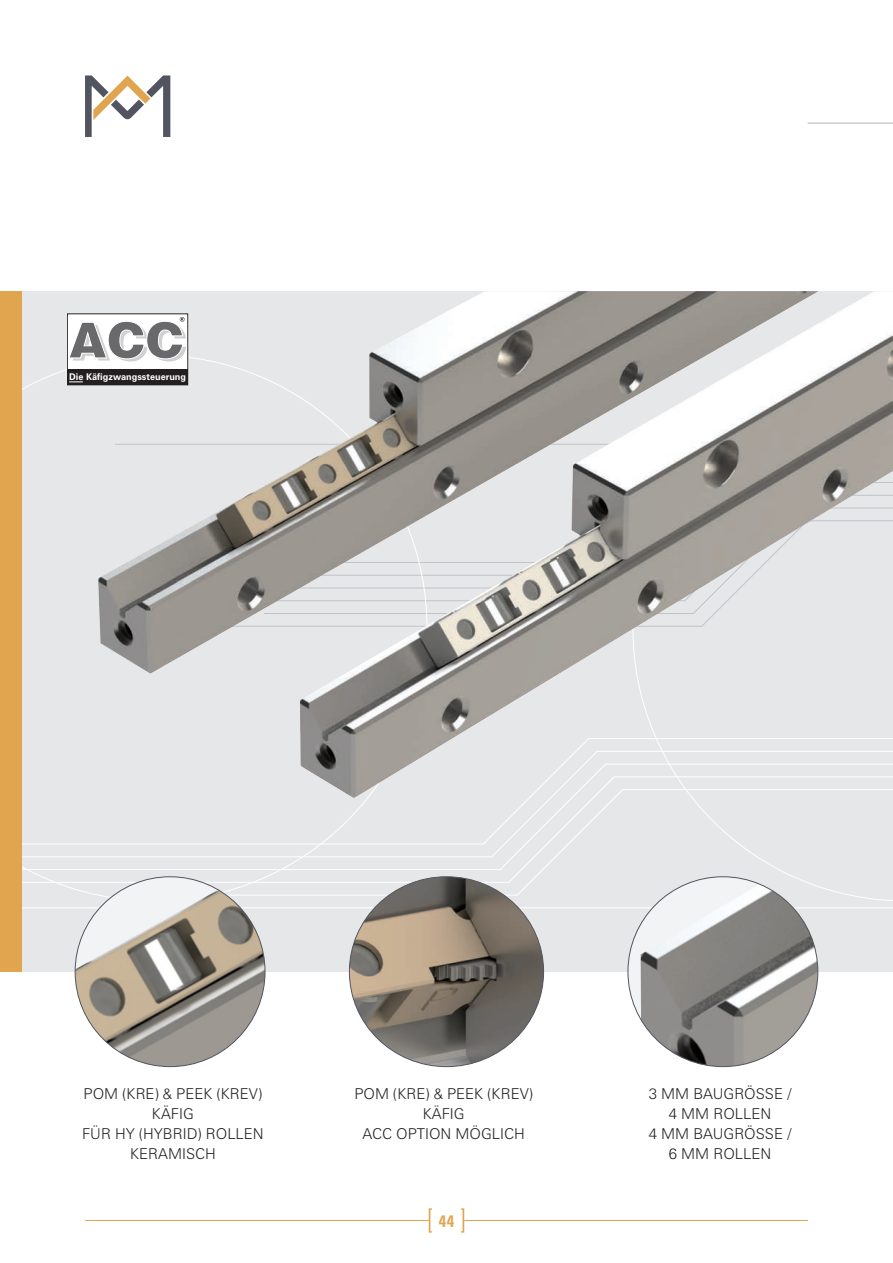
<style>
.page{position:relative;width:893px;height:1263px;background:#fff}
.page>*{position:absolute;margin:0;border:0;box-sizing:border-box;transform-origin:0 0}
.t1{font:700 condensed 16.5px "Zurich BT";color:#e1a44f}
.Platte_Tekst{font:300 15px/20.2px "Zurich BT";color:#231f20;text-align:center}
.t2{font:700 9.3px "Zurich BT";color:#fff}
.s1{font-family:"Helvetica Neue"}
</style>
<div class="page">
<div style="left:0;top:291px;width:893px;height:681px;background:#e6e7e9"></div>
<hr style="left:0;top:907px;width:893px;height:1px;background:#fff">
<svg style="left:21px;top:856px;width:406px;height:45px"></svg>
<img style="left:21px;top:291px;width:735px;height:565px">
<img style="left:628px;top:877px;width:190px;height:189px;border-radius:95px">
<img style="left:75px;top:877px;width:190px;height:189px;border-radius:95px">
<img style="left:349px;top:877px;width:195px;height:189px">
<div style="left:67px;top:313px;width:121px;height:72px;background:#fff"></div>
<div style="left:67px;top:369px;width:121px;height:16px;background:#231f20"></div>
<div style="left:67px;top:313px;width:121px;height:72px;border:1px solid #231f20"></div>
<svg style="left:69px;top:382px;width:14px;height:1px"></svg>
<svg style="left:68px;top:317px;width:30px;height:44px"></svg>
<img style="left:98px;top:291px;width:795px;height:507px">
<div style="left:0;top:291px;width:21px;height:681px;background:#e1a44f"></div>
<svg style="left:808px;top:122px;width:85px;height:2px"></svg>
<svg style="left:429px;top:1208px;width:3px;height:24px"></svg>
<svg style="left:461px;top:1208px;width:3px;height:24px"></svg>
<hr style="left:85px;top:1220px;width:344px;height:1px;background:#e1a44f">
<hr style="left:464px;top:1220px;width:344px;height:1px;background:#e1a44f">
<svg style="left:85px;top:75px;width:85px;height:62px"></svg>
<p class="t2" style="left:69px;top:371px;width:118px">Die Käfigzwangssteuerung</p>
<p class="Platte_Tekst" style="left:84px;top:1083px;width:180px">POM (KRE) <span class="s1">&amp;</span> PEEK (KREV)<br>KÄFIG</p>
<p class="Platte_Tekst" style="left:82px;top:1123px;width:183px">FÜR HY (HYBRID) ROLLEN<br>KERAMISCH</p>
<p class="Platte_Tekst" style="left:354px;top:1083px;width:180px">POM (KRE) <span class="s1">&amp;</span> PEEK (KREV)<br>KÄFIG</p>
<p class="Platte_Tekst" style="left:363px;top:1123px;width:164px">ACC OPTION MÖGLICH</p>
<p class="t1" style="left:438px;top:1211px;width:18px">44</p>
<p class="Platte_Tekst" style="left:649px;top:1083px;width:144px">3 MM BAUGRÖSSE /<br>4 MM ROLLEN</p>
<p class="Platte_Tekst" style="left:649px;top:1123px;width:144px">4 MM BAUGRÖSSE /<br>6 MM ROLLEN</p>
</div>
